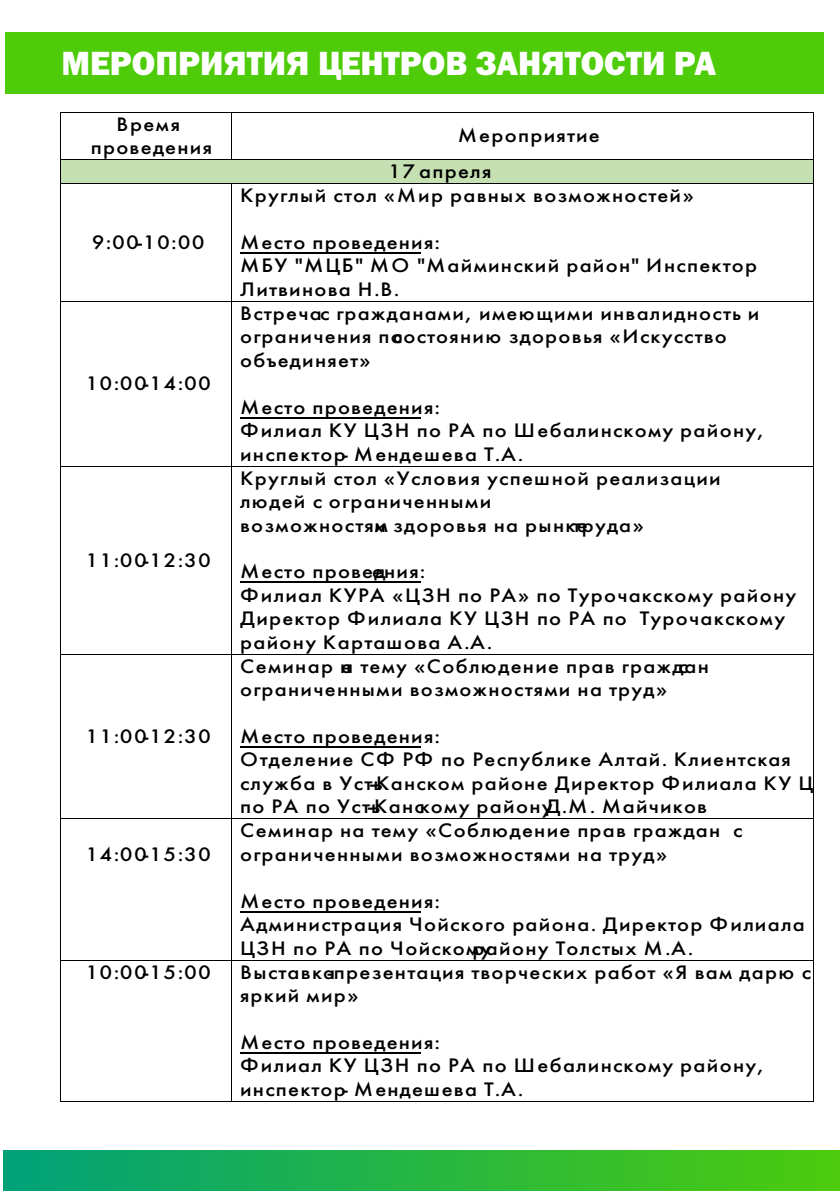
<style>
.page{position:relative;width:840px;height:1191px;background:#fff}
.page>*{position:absolute;margin:0;border:0;box-sizing:border-box;transform-origin:0 0}
.t1{font:800 34.8px "Franklin Gothic";color:#fff}
.t2{font:20.4px/23.4px "Futura Medium C";letter-spacing:.055em;color:#000;scale:1.11 1}
.t3{font:italic 20.4px/23.4px "Futura Medium C";letter-spacing:.055em;color:#000;scale:1.11 1}
</style>
<div class="page">
<div style="left:3px;top:1150px;width:836px;height:41px;background:linear-gradient(to right,#00a179,#4ccb0c)"></div>
<div style="left:5px;top:32px;width:818px;height:61px;background:#4ecc0a"></div>
<hr style="left:61px;top:112px;width:170px;height:1px;background:#000">
<hr style="left:232px;top:112px;width:580px;height:1px;background:#000">
<hr style="left:60px;top:112px;width:1px;height:47px;background:#000">
<hr style="left:231px;top:112px;width:1px;height:47px;background:#000">
<hr style="left:812px;top:112px;width:1px;height:47px;background:#000">
<div style="left:61px;top:160px;width:751px;height:23px;background:#c5e0b3"></div>
<hr style="left:61px;top:159px;width:170px;height:1px;background:#000">
<hr style="left:232px;top:159px;width:580px;height:1px;background:#000">
<hr style="left:240px;top:252px;width:180px;height:1px;background:#000">
<svg style="left:60px;top:159px;width:1px;height:25px"></svg>
<hr style="left:61px;top:183px;width:170px;height:1px;background:#000">
<hr style="left:232px;top:183px;width:580px;height:1px;background:#000">
<svg style="left:812px;top:159px;width:1px;height:25px"></svg>
<hr style="left:60px;top:184px;width:1px;height:117px;background:#000">
<hr style="left:231px;top:184px;width:1px;height:117px;background:#000">
<hr style="left:812px;top:184px;width:1px;height:117px;background:#000">
<hr style="left:240px;top:417px;width:180px;height:1px;background:#000">
<hr style="left:61px;top:301px;width:170px;height:1px;background:#000">
<hr style="left:232px;top:301px;width:580px;height:1px;background:#000">
<hr style="left:60px;top:302px;width:1px;height:164px;background:#000">
<hr style="left:231px;top:302px;width:1px;height:164px;background:#000">
<hr style="left:812px;top:302px;width:1px;height:164px;background:#000">
<hr style="left:240px;top:582px;width:180px;height:1px;background:#000">
<hr style="left:61px;top:466px;width:170px;height:1px;background:#000">
<hr style="left:232px;top:466px;width:580px;height:1px;background:#000">
<hr style="left:60px;top:466px;width:1px;height:188px;background:#000">
<hr style="left:231px;top:466px;width:1px;height:188px;background:#000">
<hr style="left:812px;top:466px;width:1px;height:188px;background:#000">
<hr style="left:240px;top:746px;width:180px;height:1px;background:#000">
<hr style="left:61px;top:654px;width:170px;height:1px;background:#000">
<hr style="left:232px;top:654px;width:580px;height:1px;background:#000">
<hr style="left:60px;top:654px;width:1px;height:164px;background:#000">
<hr style="left:231px;top:654px;width:1px;height:164px;background:#000">
<hr style="left:812px;top:654px;width:1px;height:164px;background:#000">
<hr style="left:240px;top:911px;width:180px;height:1px;background:#000">
<hr style="left:61px;top:818px;width:170px;height:1px;background:#000">
<hr style="left:232px;top:818px;width:580px;height:1px;background:#000">
<hr style="left:60px;top:819px;width:1px;height:140px;background:#000">
<hr style="left:231px;top:819px;width:1px;height:140px;background:#000">
<hr style="left:812px;top:819px;width:1px;height:140px;background:#000">
<hr style="left:240px;top:1052px;width:180px;height:1px;background:#000">
<hr style="left:61px;top:959px;width:170px;height:1px;background:#000">
<hr style="left:232px;top:959px;width:580px;height:1px;background:#000">
<hr style="left:60px;top:960px;width:1px;height:141px;background:#000">
<hr style="left:61px;top:1101px;width:170px;height:1px;background:#000">
<hr style="left:231px;top:960px;width:1px;height:141px;background:#000">
<hr style="left:232px;top:1101px;width:580px;height:1px;background:#000">
<hr style="left:812px;top:960px;width:1px;height:141px;background:#000">
<h1 class="t1" style="left:61px;top:51px;width:656px">МЕРОПРИЯТИЯ ЦЕНТРОВ ЗАНЯТОСТИ РА</h1>
<p class="t2" style="left:91px;top:114px;width:111px;text-align:center">Время проведения</p>
<p class="t2" style="left:388px;top:119px;width:192px;line-height:36px;text-indent:69px">Мероприятие<br>17апреля</p>
<p class="t2" style="left:92px;top:232px;width:103px">9:00-10:00</p>
<p class="t2" style="left:85px;top:373px;width:115px">10:00-14:00</p>
<p class="t2" style="left:85px;top:550px;width:115px">11:00-12:30</p>
<p class="t2" style="left:85px;top:726px;width:115px">11:00-12:30</p>
<p class="t2" style="left:85px;top:844px;width:115px">14:00-15:30</p>
<p class="t3" style="left:240px;top:185px;width:410px">Круглый стол «Мир равных возможностей»</p>
<p class="t2" style="left:240px;top:232px;width:467px">Место проведения:<br>МБУ "МЦБ" МО "Майминский район" Инспе-ктор<br>Литвинова Н.В.</p>
<p class="t3" style="left:240px;top:303px;width:469px">Встречас гражданами, имеющими инвалидность и ограничения посостоянию здоровья «Искусство объединяет»</p>
<p class="t2" style="left:240px;top:397px;width:474px">Место проведения:<br>Филиал КУ ЦЗН по РА по Шебалинскому району, инспектор- Мендешева Т.А.</p>
<p class="t3" style="left:240px;top:468px;width:434px">Круглый стол «Условия успешной реализации людей с ограниченными<br>возможностяим здоровья на рынктеруда»</p>
<p class="t2" style="left:240px;top:561px;width:502px">Место провеедния:<br>Филиал КУРА «ЦЗН по РА» по Турочакскому району Директор Филиала КУ ЦЗН по РА по Турочакскому району Карташова А.А.</p>
<p class="t3" style="left:240px;top:656px;width:424px">Семинар на тему «Соблюдение прав граждсан ограниченными возможностями на труд»</p>
<p class="t2" style="left:240px;top:726px;width:545px">Место проведения:<br>Отделение СФ РФ по Республике Алтай. Клиентская служба в Уст-ьКанском районе Директор Филиала КУ ЦЗН по РА по Уст-ьКанскому районуД.М. Майчиков</p>
<p class="t3" style="left:240px;top:820px;width:454px">Семинар на тему «Соблюдение прав граждан с ограниченными возможностями на труд»</p>
<p class="t2" style="left:240px;top:891px;width:541px">Место проведения:<br>Администрация Чойского района. Директор Филиала КУ<br>ЦЗН по РА по Чойскомруайону Толстых М.А.</p>
<p class="t2" style="left:85px;top:961px;width:115px">10:00-15:00</p>
<p class="t3" style="left:240px;top:961px;width:537px">Выставка-презентация творческих работ «Я вам дарю сво яркий мир»</p>
<p class="t2" style="left:240px;top:1032px;width:474px">Место проведения:<br>Филиал КУ ЦЗН по РА по Шебалинскому району, инспектор- Мендешева Т.А.</p>
</div>
